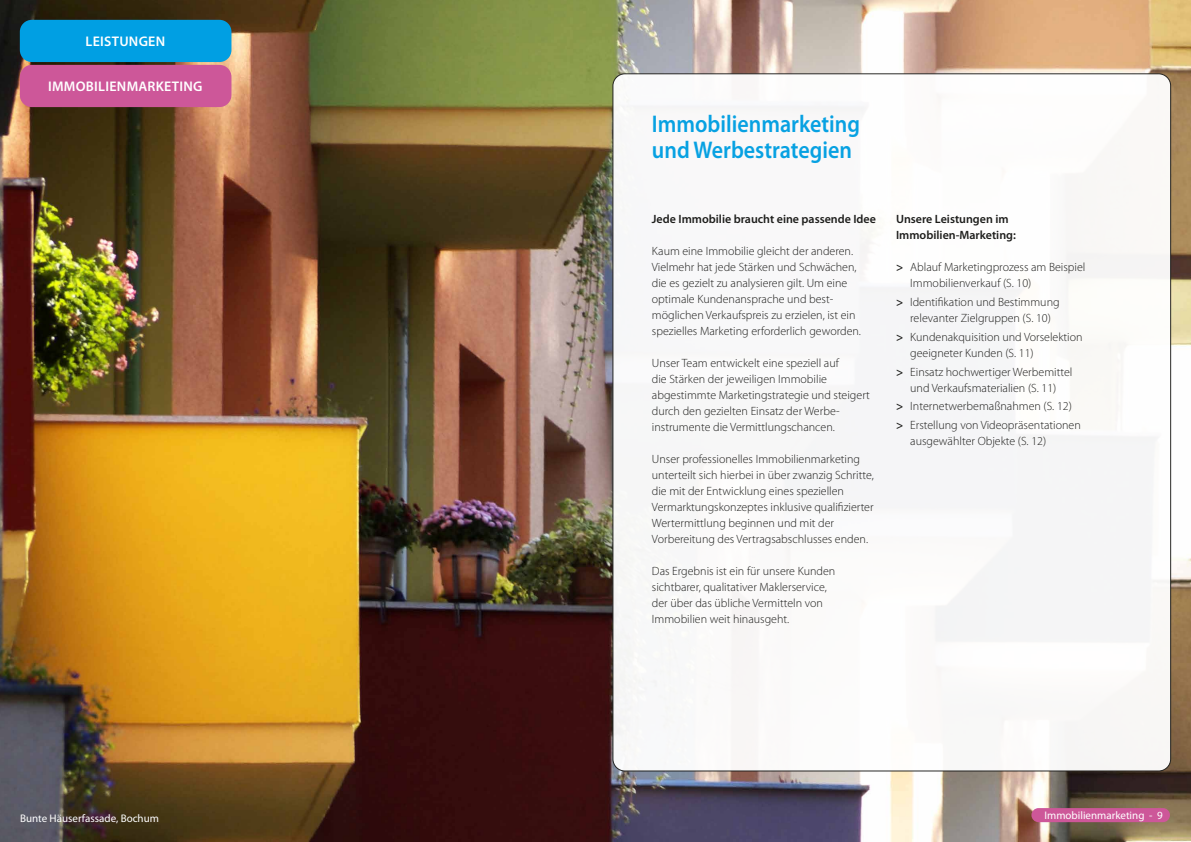
<style>
.page{position:relative;width:1191px;height:842px;background:#fff}
.page>*{position:absolute;margin:0;border:0;box-sizing:border-box;transform-origin:0 0}
.t1{font:600 24.2px/26.4px "Myriad Pro";color:#07a1e2;scale:.91 1}
.t2{font:600 14px "Myriad Pro";letter-spacing:.02em;color:#fff}
.t3{font:300 12px/16px "Myriad Pro";color:#1d1d1b}
.t4{font:600 12px/16px "Myriad Pro";color:#1d1d1b}
.t5{font:11px "Myriad Pro";color:#fff}
.s1{font-weight:600}
</style>
<div class="page">
<img style="left:0;top:0;width:1191px;height:842px">
<div style="left:613px;top:74px;width:557px;height:697px;background:#f9f8f9;border-radius:12px"></div>
<div style="left:1031px;top:808px;width:139px;height:14px;background:#cd5799;border-radius:7px"></div>
<div style="left:20px;top:65px;width:211px;height:42px;background:#cd5799;border-radius:12px"></div>
<div style="left:20px;top:20px;width:211px;height:42px;background:#009fe3;border-radius:12px"></div>
<p class="t2" style="left:85px;top:34px;width:81px">LEISTUNGEN</p>
<p class="t2" style="left:48px;top:79px;width:156px">IMMOBILIENMARKETING</p>
<p class="t5" style="left:20px;top:812px;width:140px">Bunte Häuserfassade, Bochum</p>
<h1 class="t1" style="left:652px;top:111px;width:230px">Immobilienmarketing und Werbestrategien</h1>
<p class="t4" style="left:652px;top:211px;width:225px">Jede Immobilie braucht eine passende Idee</p>
<p class="t3" style="left:652px;top:243px;width:211px">Kaum eine Immobilie gleicht der anderen.<br>Vielmehr hat jede Stärken und Schwächen, die es gezielt zu analysieren gilt. Um eine optimale Kundenansprache und best&shy;möglichen Verkaufspreis zu erzielen, ist ein spezielles Marketing erforderlich geworden.</p>
<p class="t3" style="left:652px;top:355px;width:219px">Unser Team entwickelt eine speziell auf<br>die Stärken der jeweiligen Immobilie abgestimmte Marketingstrategie und steigert durch den gezielten Einsatz der Werbe&shy;instrumente die Vermittlungschancen.</p>
<p class="t3" style="left:652px;top:451px;width:223px">Unser professionelles Immobilienmarketing unterteilt sich hierbei in über zwanzig Schritte, die mit der Entwicklung eines speziellen Vermarktungskonzeptes inklusive qualifizierter Wertermittlung beginnen und mit der Vorbereitung des Vertragsabschlusses enden.</p>
<p class="t3" style="left:652px;top:563px;width:185px">Das Ergebnis ist ein für unsere Kunden sichtbarer, qualitativer Maklerservice, der über das übliche Vermitteln von Immobilien weit hinausgeht.</p>
<p class="t4" style="left:896px;top:211px;width:121px">Unsere Leistungen im<br>Immobilien-Marketing:</p>
<p class="t3" style="left:910px;top:259px;width:177px;text-indent:-14px"><span class="s1">&gt;</span> Ablauf Marketingprozess am Beispiel<br>Immobilienverkauf (S. 10)</p>
<p class="t3" style="left:896px;top:294px;width:165px;text-align:center"><span class="s1">&gt;</span> Identifikation und Bestimmung relevanter Zielgruppen (S. 10)</p>
<p class="t3" style="left:910px;top:329px;width:174px;text-indent:-14px"><span class="s1">&gt;</span> Kundenakquisition und Vorselektion geeigneter Kunden (S. 11)</p>
<p class="t3" style="left:896px;top:364px;width:178px;text-align:center"><span class="s1">&gt;</span> Einsatz hochwertiger Werbemittel und Verkaufsmaterialien (S. 11)</p>
<p class="t3" style="left:896px;top:397px;width:186px;line-height:18.8px"><span class="s1">&gt;</span> Internetwerbemaßnahmen (S. 12) <span class="s1">&gt;</span> Erstellung von Videopräsentationen</p>
<p class="t3" style="left:910px;top:433px;width:137px">ausgewählter Objekte (S. 12)</p>
<p class="t5" style="left:1044px;top:809px;width:120px">Immobilienmarketing - 9</p>
</div>
